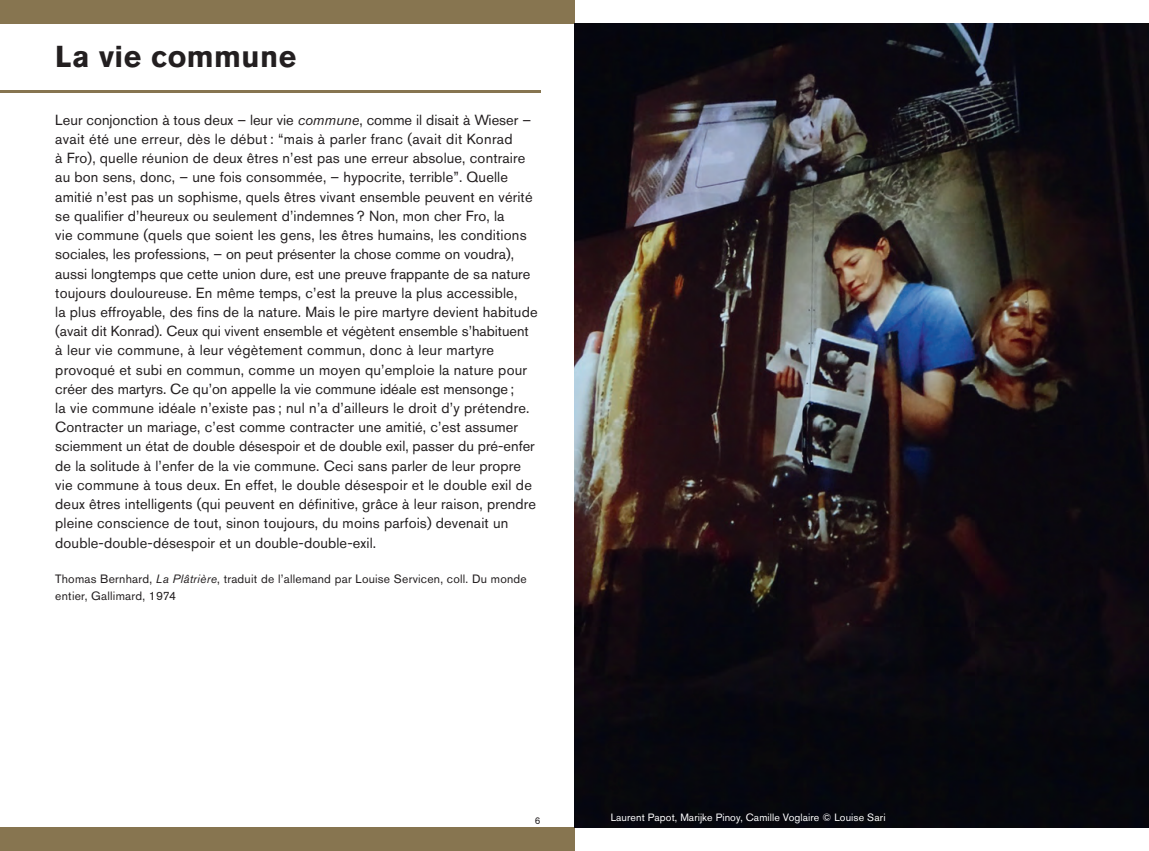
<style>
.page{position:relative;width:1149px;height:851px;background:#fff}
.page>*{position:absolute;margin:0;border:0;box-sizing:border-box;transform-origin:0 0}
.t1{font:700 30px "Akzidenz Grotesk Std";letter-spacing:.015em;color:#231f20}
.t2{font:14.55px/19.2px "Akzidenz Grotesk Std";letter-spacing:.01em;color:#231f20}
.t3{font:14.4px "Akzidenz Grotesk Std";color:#231f20}
.t4{font:12px/16.5px "Akzidenz Grotesk Std";letter-spacing:.02em;color:#231f20}
.t5{font:10.5px "Akzidenz Grotesk Std";letter-spacing:.01em;color:#fff}
.t6{font:9.75px "Akzidenz Grotesk Std";color:#231f20}
.s1{font-style:italic}
</style>
<div class="page">
<div style="left:0;top:827px;width:574px;height:23px;background:#877550"></div>
<div style="left:0;top:0;width:574px;height:23px;background:#877550"></div>
<img style="left:574px;top:24px;width:574px;height:803px">
<hr style="left:0;top:91px;width:540px;height:2px;background:#877550">
<p class="t1" style="left:55px;top:46px;width:242px">La vie commune</p>
<p class="t2" style="left:55px;top:112px;width:477px">Leur conjonction à tous deux – leur vie <span class="s1">commune</span>, comme il disait à Wieser – avait été une erreur, dès le début : “mais à parler franc (avait dit Konrad</p>
<p class="t2" style="left:55px;top:150px;width:471px">à Fro), quelle réunion de deux êtres n’est pas une erreur absolue, contraire au bon sens, donc, – une fois consommée, – hypocrite, terrible”. Quelle</p>
<p class="t2" style="left:55px;top:189px;width:478px">amitié n’est pas un sophisme, quels êtres vivant ensemble peuvent en vérité se qualifier d’heureux ou seulement d’indemnes ? Non, mon cher Fro, la</p>
<p class="t2" style="left:55px;top:227px;width:473px">vie commune (quels que soient les gens, les êtres humains, les conditions</p>
<p class="t2" style="left:55px;top:246px;width:476px">sociales, les professions, – on peut présenter la chose comme on voudra), aussi longtemps que cette union dure, est une preuve frappante de sa nature toujours douloureuse. En même temps, c’est la preuve la plus accessible,</p>
<p class="t2" style="left:55px;top:304px;width:483px">la plus effroyable, des fins de la nature. Mais le pire martyre devient habitude</p>
<p class="t3" style="left:55px;top:326px;width:475px">(avait dit Konrad). Ceux qui vivent ensemble et végètent ensemble s’habituent</p>
<p class="t2" style="left:55px;top:342px;width:440px">à leur vie commune, à leur végètement commun, donc à leur martyre</p>
<p class="t2" style="left:55px;top:361px;width:473px">provoqué et subi en commun, comme un moyen qu’emploie la nature pour créer des martyrs. Ce qu’on appelle la vie commune idéale est mensonge ;</p>
<p class="t2" style="left:55px;top:400px;width:482px">la vie commune idéale n’existe pas ; nul n’a d’ailleurs le droit d’y prétendre.<br>Contracter un mariage, c’est comme contracter une amitié, c’est assumer sciemment un état de double désespoir et de double exil, passer du pré-enfer de la solitude à l’enfer de la vie commune. Ceci sans parler de leur propre vie commune à tous deux. En effet, le double désespoir et le double exil de deux êtres intelligents (qui peuvent en définitive, grâce à leur raison, prendre pleine conscience de tout, sinon toujours, du moins parfois) devenait un double-double-désespoir et un double-double-exil.</p>
<p class="t4" style="left:55px;top:572px;width:473px">Thomas Bernhard, <span class="s1">La Plâtrière</span>, traduit de l’allemand par Louise Servicen, coll. Du monde entier, Gallimard, 1974</p>
<p class="t6" style="left:534px;top:817px;width:7px">6</p>
<p class="t5" style="left:610px;top:813px;width:276px">Laurent Papot, Marijke Pinoy, Camille Voglaire © Louise Sari</p>
</div>
